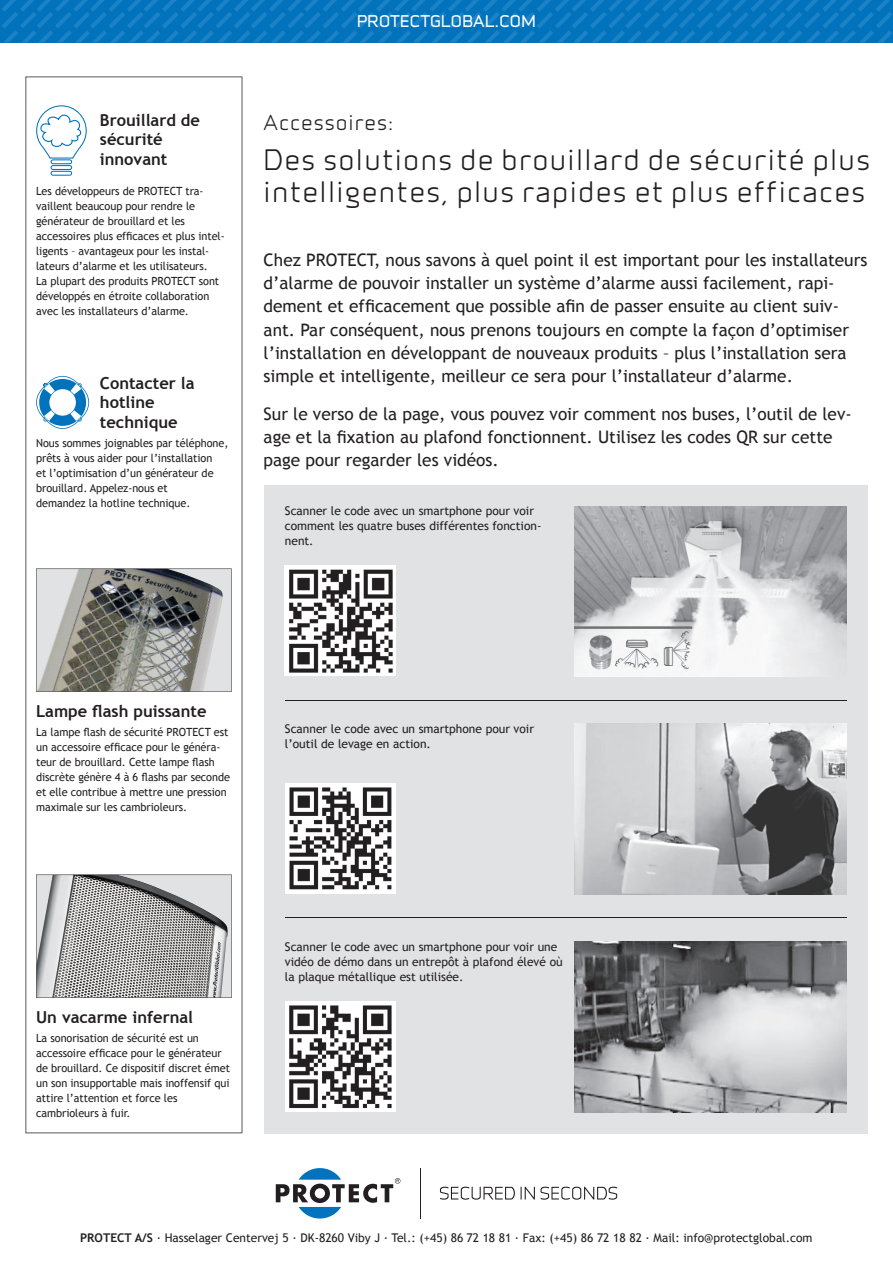
<style>
.page{position:relative;width:893px;height:1263px;background:#fff}
.page>*{position:absolute;margin:0;border:0;box-sizing:border-box;transform-origin:0 0}
.t1{font:26.7px/32.7px "Infinity T Medium";letter-spacing:.05em;color:#231f20}
.t2{font:19.5px "Infinity T Medium";letter-spacing:.05em;color:#231f20}
.t3{font:17.25px/23.2px "Trebuchet MS";color:#231f20}
.t4{font:700 16.5px/19.5px "Trebuchet MS";color:#231f20}
.t5{font:15.3px "Infinity T Bold";letter-spacing:.03em;color:#fff}
.t6{font:12px/15px "Trebuchet MS";color:#231f20}
.t7{font:11.25px/15px "Trebuchet MS";letter-spacing:-.005em;color:#231f20}
.s1{font-weight:700}
</style>
<div class="page">
<div style="left:264px;top:485px;width:603px;height:648px;background:#e1e2e4"></div>
<svg style="left:26px;top:77px;width:216px;height:1056px"></svg>
<svg style="left:440px;top:1187px;width:75px;height:13px"></svg>
<svg style="left:521px;top:1187px;width:96px;height:13px"></svg>
<svg style="left:276px;top:1168px;width:124px;height:50px"></svg>
<hr style="left:420px;top:1168px;width:1px;height:50px;background:#231f20">
<svg style="left:2px;top:0;width:891px;height:43px"></svg>
<img style="left:574px;top:506px;width:272px;height:170px">
<img style="left:285px;top:566px;width:110px;height:109px">
<img style="left:574px;top:724px;width:272px;height:170px">
<div style="left:285px;top:783px;width:110px;height:111px;background:#fff"></div>
<img style="left:289px;top:787px;width:103px;height:103px">
<img style="left:574px;top:942px;width:272px;height:170px">
<img style="left:285px;top:1001px;width:110px;height:110px">
<svg style="left:36px;top:105px;width:51px;height:71px"></svg>
<svg style="left:36px;top:376px;width:53px;height:53px"></svg>
<svg style="left:36px;top:569px;width:196px;height:123px"></svg>
<svg style="left:36px;top:875px;width:196px;height:123px"></svg>
<hr style="left:285px;top:700px;width:561px;height:1px;background:#231f20">
<hr style="left:285px;top:917px;width:561px;height:1px;background:#231f20">
<h3 class="t5" style="left:357px;top:10px;width:180px">PROTECTGLOBAL.COM</h3>
<h3 class="t4" style="left:100px;top:110px;width:102px">Brouillard de</h3>
<h2 class="t2" style="left:264px;top:108px;width:131px">Accessoires:</h2>
<h3 class="t4" style="left:100px;top:129px;width:69px">sécurité innovant</h3>
<p class="t7" style="left:36px;top:183px;width:190px">Les développeurs de PROTECT tra&shy;vaillent beaucoup pour rendre le générateur de brouillard et les accessoires plus efficaces et plus intel&shy;ligents – avantageux pour les instal&shy;lateurs d’alarme et les utilisateurs.<br>La plupart des produits PROTECT sont développés en étroite collaboration avec les installateurs d’alarme.</p>
<h1 class="t1" style="left:264px;top:142px;width:608px">Des solutions de brouillard de sécurité plus intelligentes, plus rapides et plus efficaces</h1>
<p class="t3" style="left:264px;top:248px;width:605px">Chez PROTECT, nous savons à quel point il est important pour les installateurs d’alarme de pouvoir installer un système d’alarme aussi facilement, rapi&shy;dement et efficacement que possible afin de passer ensuite au client suiv&shy;ant. Par conséquent, nous prenons toujours en compte la façon d’optimiser l’installation en développant de nouveaux produits – plus l’installation sera simple et intelligente, meilleur ce sera pour l’installateur d’alarme.</p>
<h3 class="t3" style="left:264px;top:402px;width:590px">Sur le verso de la page, vous pouvez voir comment nos buses, l’outil de lev&shy;age et la fixation au plafond fonctionnent. Utilisez les codes QR sur cette page pour regarder les vidéos.</h3>
<h3 class="t4" style="left:100px;top:373px;width:96px">Contacter la hotline technique</h3>
<p class="t7" style="left:36px;top:436px;width:194px">Nous sommes joignables par téléphone, prêts à vous aider pour l’installation<br>et l’optimisation d’un générateur de brouillard. Appelez-nous et<br>demandez la hotline technique.</p>
<p class="t6" style="left:285px;top:503px;width:258px">Scanner le code avec un smartphone pour voir comment les quatre buses différentes fonction&shy;nent.</p>
<h3 class="t4" style="left:36px;top:701px;width:172px">Lampe flash puissante</h3>
<p class="t7" style="left:36px;top:725px;width:195px">La lampe flash de sécurité PROTECT est un accessoire efficace pour le généra&shy;teur de brouillard. Cette lampe flash discrète génère 4 à 6 flashs par seconde et elle contribue à mettre une pression maximale sur les cambrioleurs.</p>
<h3 class="t4" style="left:36px;top:1007px;width:158px">Un vacarme infernal</h3>
<p class="t7" style="left:36px;top:1031px;width:195px">La sonorisation de sécurité est un accessoire efficace pour le générateur de brouillard. Ce dispositif discret émet un son insupportable mais inoffensif qui attire l’attention et force les cambrioleurs à fuir.</p>
<p class="t6" style="left:285px;top:721px;width:251px">Scanner le code avec un smartphone pour voir l’outil de levage en action.</p>
<p class="t6" style="left:285px;top:939px;width:279px">Scanner le code avec un smartphone pour voir une vidéo de démo dans un entrepôt à plafond élevé où la plaque métallique est utilisée.</p>
<p class="t6" style="left:80px;top:1230px;width:734px"><span class="s1">PROTECT A/S</span> · Hasselager Centervej 5 · DK-8260 Viby J · Tel.: (+45) 86 72 18 81 · Fax: (+45) 86 72 18 82 · Mail: info@protectglobal.com</p>
</div>
